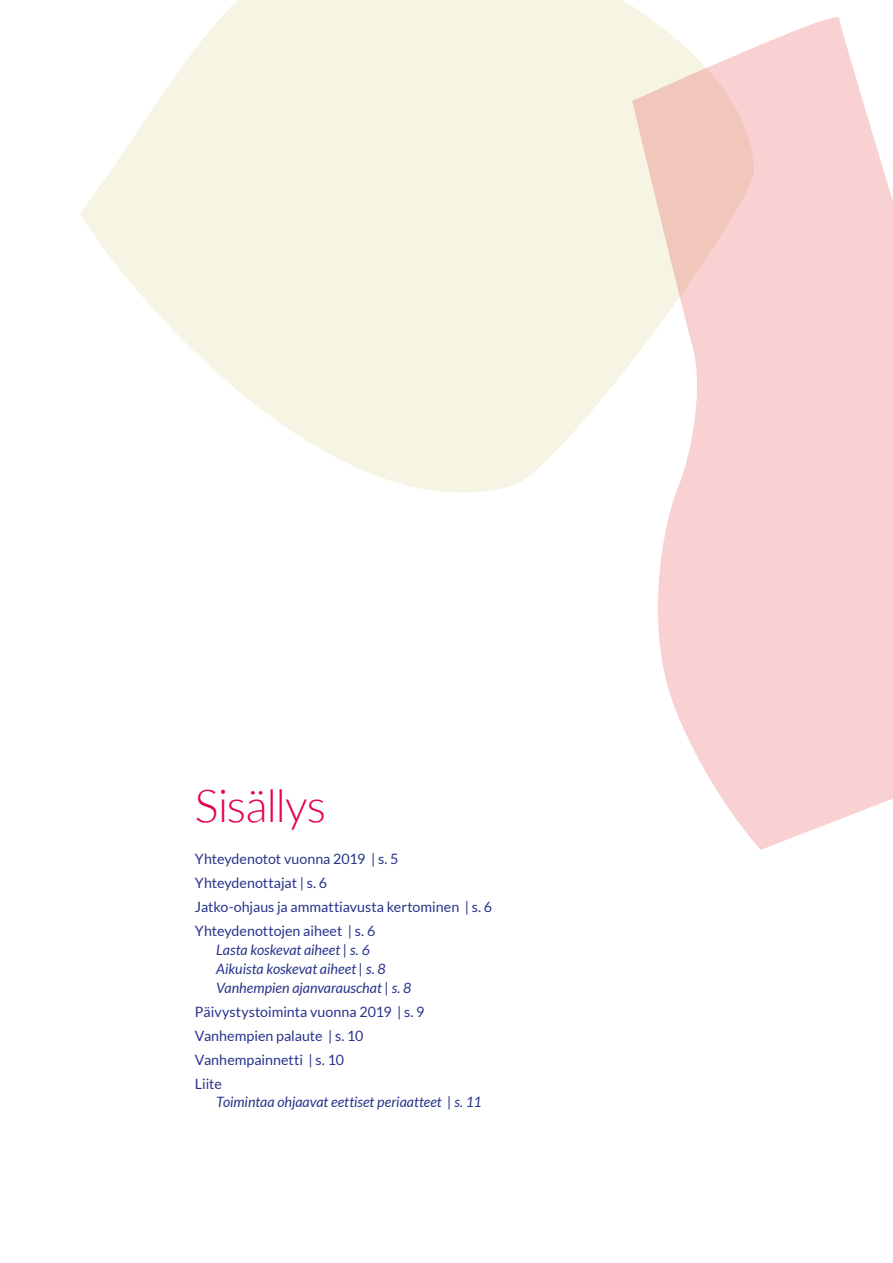
<style>
.page{position:relative;width:893px;height:1263px;background:#fff}
.page>*{position:absolute;margin:0;border:0;box-sizing:border-box;transform-origin:0 0}
.t1{font:300 45px "Lato";letter-spacing:-.015em;color:#e50054}
.t2{font:14.25px/24px "Lato";color:#28348b}
.t3{font:italic 14.25px/18.8px "Lato";color:#28348b}
</style>
<div class="page">
<svg style="left:80px;top:0;width:552px;height:493px;fill:#f6f4e3"></svg>
<svg style="left:632px;top:6px;width:261px;height:844px;fill:#fad1d3"></svg>
<h1 class="t1" style="left:195px;top:782px;width:133px">Sisällys</h1>
<p class="t2" style="left:195px;top:847px;width:299px">Yhteydenotot vuonna 2019 | s. 5<br>Yhteydenottajat | s. 6<br>Jatko-ohjaus ja ammattiavusta kertominen | s. 6<br>Yhteydenottojen aiheet | s. 6</p>
<p class="t3" style="left:216px;top:941px;width:197px">Lasta koskevat aiheet | s. 6<br>Aikuista koskevat aiheet | s. 8<br>Vanhempien ajanvarauschat | s. 8</p>
<p class="t2" style="left:195px;top:999px;width:231px">Päivystystoiminta vuonna 2019 | s. 9<br>Vanhempien palaute | s. 10<br>Vanhempainnetti | s. 10<br>Liite</p>
<p class="t3" style="left:216px;top:1093px;width:267px">Toimintaa ohjaavat eettiset periaatteet | s. 11</p>
</div>
